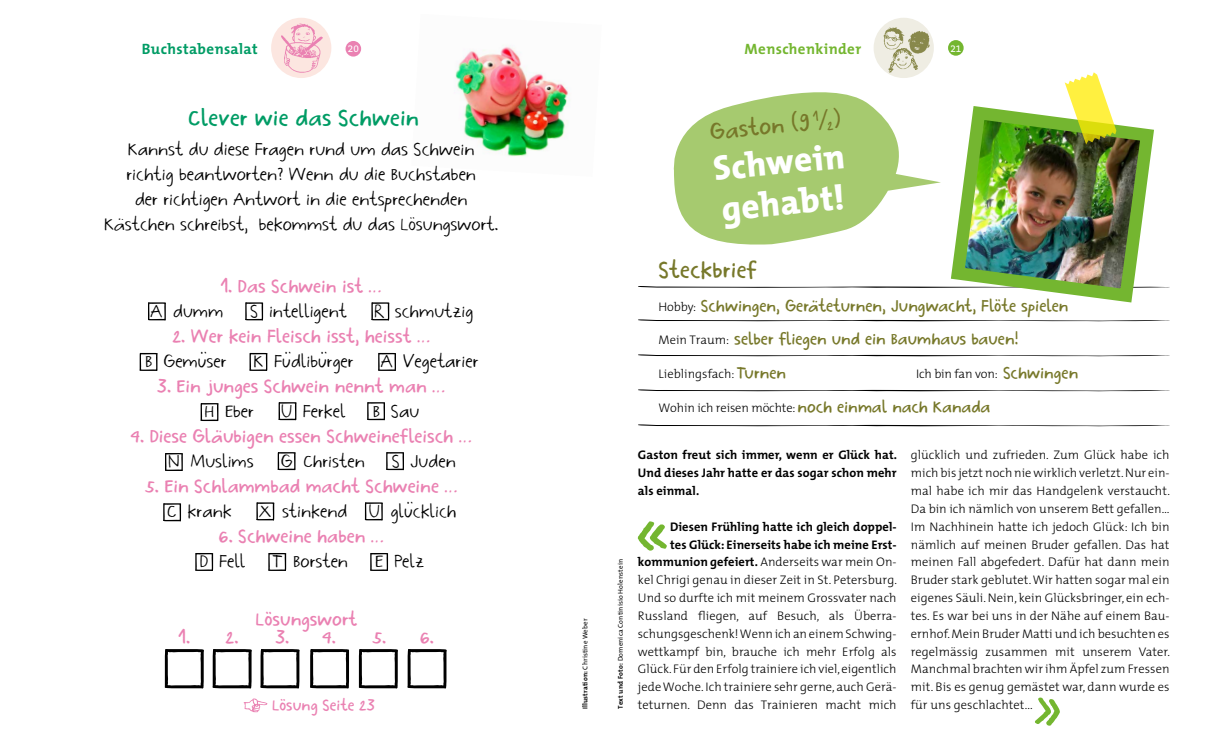
<style>
.page{position:relative;width:1205px;height:745px;background:#fff}
.page>*{position:absolute;margin:0;border:0;box-sizing:border-box;transform-origin:0 0}
.t1{font:700 75.38px "Vera";color:#74b630}
.t2{font:700 63.75px "Vera";color:#74b630}
.t3{font:800 35px/41.4px "The Mix";color:#fff}
.t4{font:700 27.5px "Vera";letter-spacing:.005em;color:#77782a}
.t5{font:700 27.5px "Vera";letter-spacing:.005em;color:#009c65}
.t6{font:22.5px/25px "Vera";color:#000;text-align:center}
.t7{font:700 22.5px "Vera";color:#ea81b2}
.t8{font:700 20px/33.8px "Vera";color:#77782a}
.t9{font:700 18.75px "Vera";letter-spacing:.005em;color:#ea81b2}
.t10{font:700 15px "The Mix";letter-spacing:.02em;color:#009c65}
.t11{font:700 15px "The Mix";letter-spacing:.025em;color:#74b630}
.t12{font:300 12.5px/17.9px "The Mix";letter-spacing:.005em;color:#000;text-align:right}
.t13{font:700 12.5px/17.8px "The Mix";letter-spacing:.005em;color:#000;text-align:justify}
.t14{font:10px "The Serif B W5 Plain";color:#fff}
.t15{font:6.88px "The Mix";letter-spacing:.02em;color:#000}
.s1{font-weight:700}
.s2{font-size:16px}
.s3{font-family:"The Mix";font-weight:300;font-size:12.5px;color:#000}
.s4{font-family:"Vera";font-weight:700;font-size:20px;color:#77782a}
</style>
<div class="page">
<img style="left:455px;top:45px;width:115px;height:112px">
<div style="left:345px;top:41px;width:16px;height:16px;background:#ea81b2;border-radius:50%"></div>
<div style="left:948px;top:40px;width:15px;height:16px;background:#74b630;border-radius:50%"></div>
<img style="left:272px;top:18px;width:59px;height:60px">
<img style="left:873px;top:18px;width:61px;height:54px">
<svg style="left:638px;top:389px;width:532px;height:2px"></svg>
<svg style="left:638px;top:424px;width:532px;height:2px"></svg>
<svg style="left:638px;top:354px;width:532px;height:2px"></svg>
<svg style="left:638px;top:319px;width:532px;height:2px"></svg>
<svg style="left:1075px;top:295px;width:58px;height:8px"></svg>
<img style="left:638px;top:72px;width:532px;height:223px">
<svg style="left:669px;top:76px;width:272px;height:171px;fill:#a6ca6f"></svg>
<svg style="left:148px;top:302px;width:18px;height:18px"></svg>
<svg style="left:245px;top:302px;width:18px;height:18px"></svg>
<svg style="left:371px;top:302px;width:18px;height:18px"></svg>
<svg style="left:140px;top:352px;width:18px;height:19px"></svg>
<svg style="left:200px;top:403px;width:18px;height:18px"></svg>
<svg style="left:165px;top:453px;width:18px;height:18px"></svg>
<svg style="left:163px;top:503px;width:18px;height:18px"></svg>
<svg style="left:249px;top:352px;width:18px;height:19px"></svg>
<svg style="left:278px;top:402px;width:18px;height:18px"></svg>
<svg style="left:278px;top:452px;width:18px;height:18px"></svg>
<svg style="left:256px;top:502px;width:18px;height:18px"></svg>
<svg style="left:195px;top:553px;width:18px;height:17px"></svg>
<svg style="left:370px;top:553px;width:18px;height:17px"></svg>
<svg style="left:378px;top:352px;width:18px;height:19px"></svg>
<svg style="left:367px;top:402px;width:18px;height:18px"></svg>
<svg style="left:386px;top:452px;width:18px;height:18px"></svg>
<svg style="left:365px;top:502px;width:18px;height:18px"></svg>
<svg style="left:268px;top:553px;width:18px;height:17px"></svg>
<svg style="left:165px;top:649px;width:39px;height:39px"></svg>
<svg style="left:310px;top:649px;width:39px;height:39px"></svg>
<svg style="left:260px;top:649px;width:40px;height:39px"></svg>
<svg style="left:407px;top:649px;width:40px;height:39px"></svg>
<svg style="left:212px;top:649px;width:40px;height:39px"></svg>
<svg style="left:359px;top:649px;width:39px;height:39px"></svg>
<svg style="left:244px;top:698px;width:23px;height:14px"></svg>
<p class="t10" style="left:142px;top:36px;width:117px">Buchstabensalat</p>
<p class="t14" style="left:348px;top:43px;width:12px">20</p>
<p class="t14" style="left:950px;top:42px;width:13px">21</p>
<p class="t11" style="left:744px;top:36px;width:118px">Menschenkinder</p>
<h3 class="t5" style="left:188px;top:105px;width:232px">Clever wie das Schwein</h3>
<h3 class="t6" style="left:104px;top:138px;width:396px">Kannst du diese Fragen rund um das Schwein richtig beantworten? Wenn du die Buchstaben<br>der richtigen Antwort in die entsprechenden Kästchen schreibst, bekommst du das Lösungswort.</h3>
<h3 class="t7" style="left:221px;top:275px;width:162px">1. Das Schwein ist …</h3>
<h3 class="t6" style="left:151px;top:300px;width:324px">A dumm S intelligent R schmutzig</h3>
<h3 class="t7" style="left:172px;top:325px;width:259px">2. Wer kein Fleisch isst, heisst …</h3>
<h3 class="t6" style="left:145px;top:350px;width:335px">B Gemüser K Füdlibürger A Vegetarier</h3>
<h3 class="t7" style="left:157px;top:375px;width:289px">3. Ein junges Schwein nennt man …</h3>
<h3 class="t6" style="left:204px;top:400px;width:216px">H Eber U Ferkel B Sau</h3>
<h3 class="t7" style="left:131px;top:425px;width:343px">4. Diese Gläubigen essen Schweinefleisch …</h3>
<h3 class="t6" style="left:168px;top:450px;width:289px">N Muslims G Christen S Juden</h3>
<h3 class="t7" style="left:145px;top:475px;width:314px">5. Ein Schlammbad macht Schweine …</h3>
<h3 class="t6" style="left:167px;top:500px;width:291px">C krank X stinkend U glücklich</h3>
<h3 class="t7" style="left:219px;top:525px;width:167px">6. Schweine haben …</h3>
<h3 class="t6" style="left:200px;top:550px;width:226px">D Fell T Borsten E Pelz</h3>
<h3 class="t7" style="left:256px;top:608px;width:103px">Lösungswort</h3>
<h3 class="t7" style="left:179px;top:626px;width:62px">1. 2.</h3>
<h3 class="t7" style="left:275px;top:626px;width:62px">3. 4.</h3>
<h3 class="t7" style="left:372px;top:626px;width:63px">5. 6.</h3>
<h3 class="t9" style="left:272px;top:695px;width:104px">Lösung Seite 23</h3>
<p class="t15" style="left:579px;top:708px;width:92px;rotate:-90deg"><span class="s1">Illustration:</span> Christine Weber</p>
<h3 class="t4" style="left:709px;top:119px;width:134px;rotate:-5deg">Gaston (9 <sup>1</sup>/<span class="s2">2</span>)</h3>
<h3 class="t3" style="left:711px;top:149px;width:134px;rotate:-6deg">Schwein gehabt!</h3>
<h3 class="t4" style="left:658px;top:257px;width:100px">Steckbrief</h3>
<h3 class="t8" style="left:658px;top:289px;width:411px"><span class="s3">Hobby:</span> Schwingen, Geräteturnen, Jungwacht, Flöte spielen<br><span class="s3">Mein Traum:</span> selber fliegen und ein Baumhaus bauen!</h3>
<p class="t12" style="left:658px;top:364px;width:129px">Lieblingsfach: <span class="s4">Turnen</span></p>
<p class="t12" style="left:916px;top:364px;width:164px">Ich bin fan von: <span class="s4">Schwingen</span></p>
<p class="t12" style="left:658px;top:398px;width:333px">Wohin ich reisen möchte: <span class="s4">noch einmal nach Kanada</span></p>
<p class="t15" style="left:615px;top:708px;width:151px;rotate:-90deg"><span class="s1">Text und Foto:</span> Domenica Continisio Holenstein</p>
<p class="t13" style="left:638px;top:445px;width:261px">Gaston freut sich immer, wenn er Glück hat.<br>Und dieses Jahr hatte er das sogar schon mehr als einmal.</p>
<h1 class="t1" style="left:636px;top:494px;width:35px">«</h1>
<p class="t12" style="left:638px;top:517px;width:261px"><span class="s1">Diesen Frühling hatte ich gleich doppel-<br>tes Glück: Einerseits habe ich meine Erst&shy;kommunion gefeiert.</span> Anderseits war mein On&shy;kel Chrigi genau in dieser Zeit in St. Petersburg.<br>Und so durfte ich mit meinem Grossvater nach Russland fliegen, auf Besuch, als Überra&shy;schungsgeschenk! Wenn ich an einem Schwing&shy;wettkampf bin, brauche ich mehr Erfolg als Glück. Für den Erfolg trainiere ich viel, eigentlich jede Woche. Ich trainiere sehr gerne, auch Gerä&shy;teturnen. Denn das Trainieren macht mich</p>
<p class="t12" style="left:911px;top:445px;width:261px;text-align:justify">glücklich und zufrieden. Zum Glück habe ich mich bis jetzt noch nie wirklich verletzt. Nur ein&shy;mal habe ich mir das Handgelenk verstaucht.<br>Da bin ich nämlich von unserem Bett gefallen… Im Nachhinein hatte ich jedoch Glück: Ich bin nämlich auf meinen Bruder gefallen. Das hat meinen Fall abgefedert. Dafür hat dann mein Bruder stark geblutet. Wir hatten sogar mal ein eigenes Säuli. Nein, kein Glücksbringer, ein ech&shy;tes. Es war bei uns in der Nähe auf einem Bau&shy;ernhof. Mein Bruder Matti und ich besuchten es regelmässig zusammen mit unserem Vater.<br>Manchmal brachten wir ihm Äpfel zum Fressen mit. Bis es genug gemästet war, dann wurde es für uns geschlachtet...</p>
<h2 class="t2" style="left:1033px;top:676px;width:31px">»</h2>
</div>
